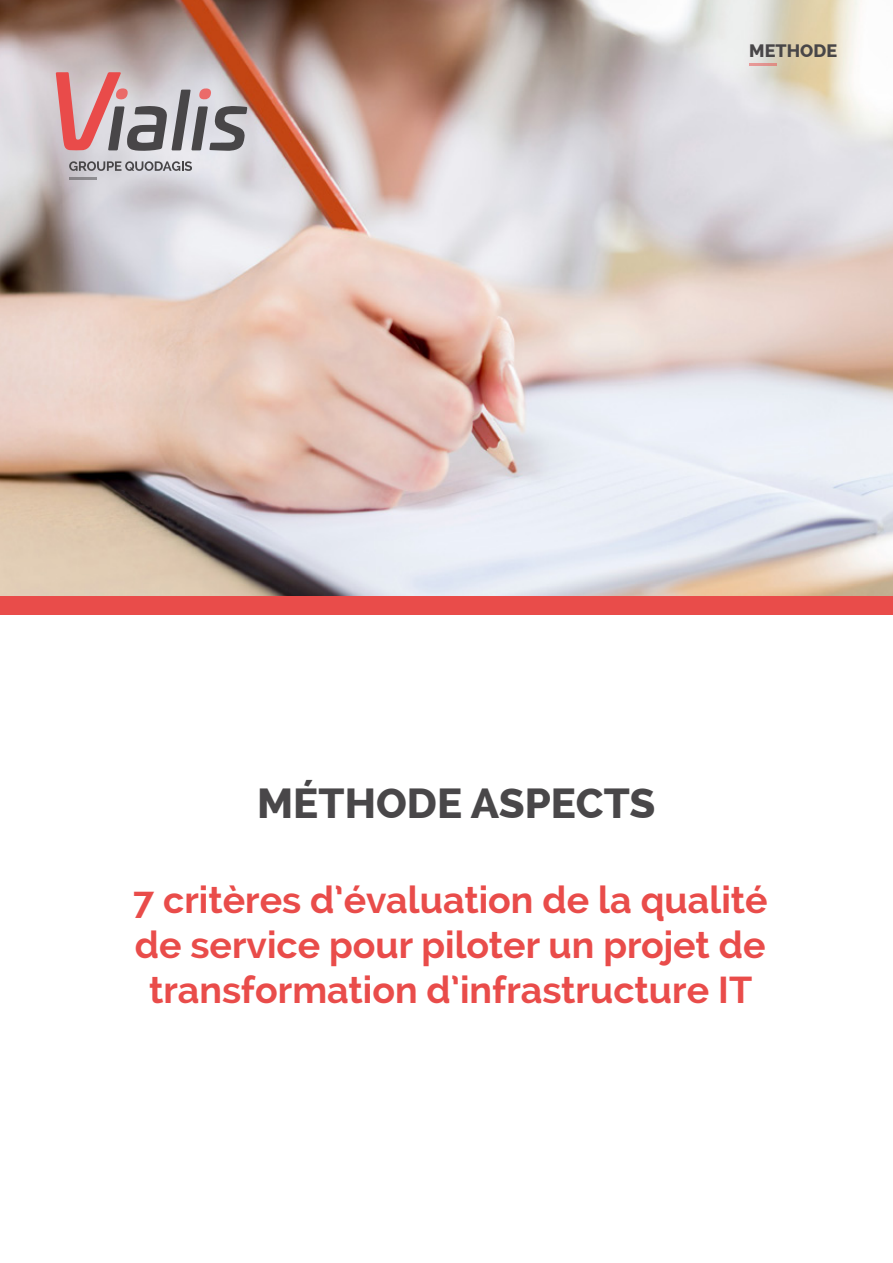
<style>
.page{position:relative;width:893px;height:1263px;background:#fff}
.page>*{position:absolute;margin:0;border:0;box-sizing:border-box;transform-origin:0 0}
.t1{font:800 42px "Raleway";color:#494749}
.t2{font:700 37.5px/45px "Raleway";color:#e94c4a;text-align:center}
.t3{font:800 18px "Raleway";color:#484648}
</style>
<div class="page">
<img style="left:0;top:0;width:893px;height:596px">
<svg style="left:56px;top:72px;width:191px;height:79px;background:#b99da0"></svg>
<svg style="left:69px;top:161px;width:123px;height:10px"></svg>
<hr style="left:69px;top:177px;width:28px;height:2px;background:#484648">
<hr style="left:749px;top:63px;width:28px;height:3px;background:#e94b4a">
<div style="left:0;top:596px;width:893px;height:18px;background:#e94c4a"></div>
<p class="t3" style="left:749px;top:41px;width:89px">METHODE</p>
<p class="t1" style="left:257px;top:779px;width:400px">MÉTHODE ASPECTS</p>
<p class="t2" style="left:133px;top:878px;width:636px">7 critères d’évaluation de la qualité de service pour piloter un projet de transformation d’infrastructure IT</p>
</div>
